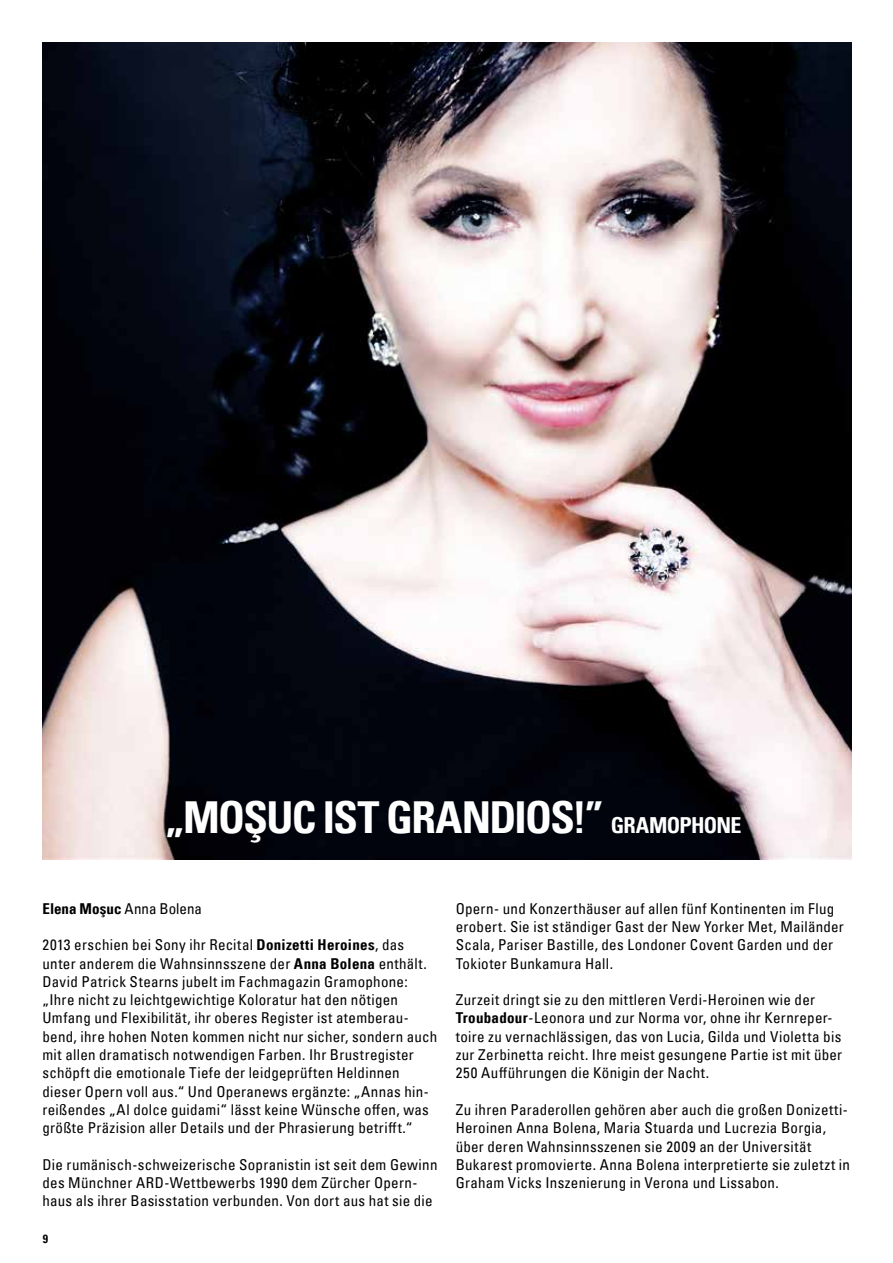
<style>
.page{position:relative;width:893px;height:1263px;background:#fff}
.page>*{position:absolute;margin:0;border:0;box-sizing:border-box;transform-origin:0 0}
.t1{font:44.1px "Univers Com 67 Bold Cond";letter-spacing:-.035em;color:#fff}
.t2{font:condensed 15px/18.3px "Univers Com 57";letter-spacing:.02em;color:#000}
.t3{font:15px "Univers Com 67 Bold Cond";color:#000}
.t4{font:12px "Univers Com 67 Bold Cond";color:#000}
.s1{font-size:22.05px}
.s2{font-family:"Univers Com 57";font-stretch:condensed}
.s3{font-family:"Univers Com 67 Bold Cond";font-stretch:normal}
</style>
<div class="page">
<img style="left:43px;top:43px;width:808px;height:816px">
<h1 class="t1" style="left:165px;top:790px;width:578px">„MOŞUC IST GRANDIOS!” <span class="s1">GRAMOPHONE</span></h1>
<p class="t3" style="left:43px;top:899px;width:161px">Elena Moşuc <span class="s2">Anna Bolena</span></p>
<p class="t2" style="left:43px;top:935px;width:396px">2013 erschien bei Sony ihr Recital <span class="s3">Donizetti Heroines</span>, das unter anderem die Wahnsinnsszene der <span class="s3">Anna Bolena</span> enthält.<br>David Patrick Stearns jubelt im Fachmagazin Gramophone: „Ihre nicht zu leichtgewichtige Koloratur hat den nötigen Umfang und Flexibilität, ihr oberes Register ist atemberau&shy;bend, ihre hohen Noten kommen nicht nur sicher, sondern auch mit allen dramatisch notwendigen Farben. Ihr Brustregister schöpft die emotionale Tiefe der leidgeprüften Heldinnen dieser Opern voll aus.“ Und Operanews ergänzte: „Annas hin&shy;reißendes „Al dolce guidami“ lässt keine Wünsche offen, was größte Präzision aller Details und der Phrasierung betrifft.“</p>
<p class="t2" style="left:43px;top:1155px;width:396px">Die rumänisch-schweizerische Sopranistin ist seit dem Gewinn des Münchner ARD-Wettbewerbs 1990 dem Zürcher Opern&shy;haus als ihrer Basisstation verbunden. Von dort aus hat sie die</p>
<p class="t4" style="left:43px;top:1231px;width:7px">9</p>
<p class="t2" style="left:456px;top:899px;width:390px">Opern- und Konzerthäuser auf allen fünf Kontinenten im Flug erobert. Sie ist ständiger Gast der New Yorker Met, Mailänder Scala, Pariser Bastille, des Londoner Covent Garden und der Tokioter Bunkamura Hall.</p>
<p class="t2" style="left:456px;top:990px;width:388px">Zurzeit dringt sie zu den mittleren Verdi-Heroinen wie der <span class="s3">Troubadour</span>-Leonora und zur Norma vor, ohne ihr Kernreper&shy;toire zu vernachlässigen, das von Lucia, Gilda und Violetta bis zur Zerbinetta reicht. Ihre meist gesungene Partie ist mit über 250 Aufführungen die Königin der Nacht.</p>
<p class="t2" style="left:456px;top:1100px;width:396px">Zu ihren Paraderollen gehören aber auch die großen Donizetti-Heroinen Anna Bolena, Maria Stuarda und Lucrezia Borgia, über deren Wahnsinnsszenen sie 2009 an der Universität Bukarest promovierte. Anna Bolena interpretierte sie zuletzt in Graham Vicks Inszenierung in Verona und Lissabon.</p>
</div>
